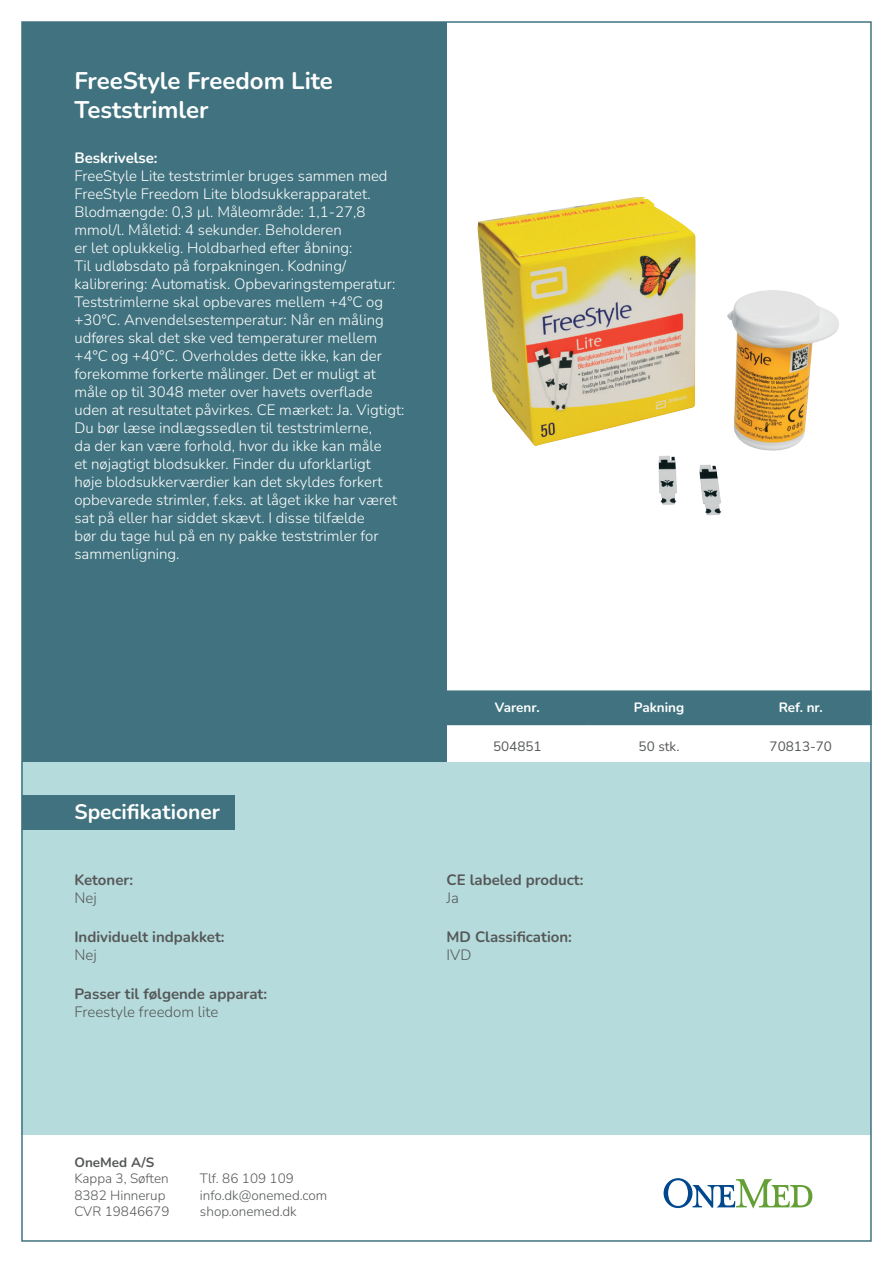
<style>
.page{position:relative;width:893px;height:1263px;background:#fff}
.page>*{position:absolute;margin:0;border:0;box-sizing:border-box;transform-origin:0 0}
.Produktnavn_og_beskr{font:700 24px "Nunito";color:#fff}
.t1{font:700 21px "Nunito";color:#fff}
.Beskrivelse{font:300 15px/18px "Nunito";color:#fff}
.Specifikationer{font:700 15px/18px "Nunito";color:#565858}
.t2{font:700 15px "Nunito";color:#fff}
.Specifikationer-2{font:300 15px "Nunito";color:#565858}
.t3{font:300 13.5px/16.5px "Nunito";color:#565858}
.t4{font:700 13.5px "Nunito";color:#fff}
.Tabeltekst{font:13.5px "Nunito";color:#565858}
.t5{font:700 13.5px "Nunito";color:#565858}
.s1{font-weight:300}
</style>
<div class="page">
<img style="left:478px;top:197px;width:361px;height:308px">
<div style="left:22px;top:22px;width:424px;height:740px;background:#40737f"></div>
<div style="left:22px;top:762px;width:849px;height:373px;background:#b5dbdc"></div>
<svg style="left:664px;top:1178px;width:148px;height:30px"></svg>
<div style="left:446px;top:690px;width:426px;height:34px;background:#40737f"></div>
<hr style="left:446px;top:724px;width:142px;height:1px;background:#40737f">
<hr style="left:588px;top:724px;width:142px;height:1px;background:#40737f">
<hr style="left:730px;top:724px;width:142px;height:1px;background:#40737f">
<div style="left:22px;top:795px;width:212px;height:34px;background:#40737f"></div>
<p class="Produktnavn_og_beskr" style="left:74px;top:64px;width:260px">FreeStyle Freedom Lite</p>
<p class="Produktnavn_og_beskr" style="left:74px;top:93px;width:136px">Teststrimler</p>
<p class="t2" style="left:74px;top:147px;width:85px">Beskrivelse:</p>
<p class="Beskrivelse" style="left:74px;top:166px;width:331px">FreeStyle Lite teststrimler bruges sammen med FreeStyle Freedom Lite blodsukkerapparatet.<br>Blodmængde: 0,3 µl. Måleområde: 1,1-27,8 mmol/l. Måletid: 4 sekunder. Beholderen<br>er let oplukkelig. Holdbarhed efter åbning:<br>Til udløbsdato på forpakningen. Kodning/ kalibrering: Automatisk. Opbevaringstemperatur:<br>Teststrimlerne skal opbevares mellem +4°C og +30°C. Anvendelsestemperatur: Når en måling udføres skal det ske ved temperaturer mellem +4°C og +40°C. Overholdes dette ikke, kan der forekomme forkerte målinger. Det er muligt at måle op til 3048 meter over havets overflade uden at resultatet påvirkes. CE mærket: Ja. Vigtigt:<br>Du bør læse indlægssedlen til teststrimlerne,<br>da der kan være forhold, hvor du ikke kan måle<br>et nøjagtigt blodsukker. Finder du uforklarligt<br>høje blodsukkerværdier kan det skyldes forkert opbevarede strimler, f.eks. at låget ikke har været sat på eller har siddet skævt. I disse tilfælde<br>bør du tage hul på en ny pakke teststrimler for sammenligning.</p>
<p class="t1" style="left:74px;top:797px;width:147px">Specifikationer</p>
<p class="Specifikationer" style="left:74px;top:870px;width:60px">Ketoner:</p>
<p class="Specifikationer-2" style="left:74px;top:887px;width:24px">Nej</p>
<p class="Specifikationer" style="left:74px;top:927px;width:152px">Individuelt indpakket:</p>
<p class="Specifikationer-2" style="left:74px;top:944px;width:24px">Nej</p>
<p class="Specifikationer" style="left:74px;top:984px;width:194px">Passer til følgende apparat:<br><span class="s1">Freestyle freedom lite</span></p>
<p class="t5" style="left:74px;top:1152px;width:81px">OneMed A/S</p>
<p class="t3" style="left:74px;top:1170px;width:96px">Kappa 3, Søften</p>
<p class="t3" style="left:74px;top:1186px;width:93px">8382 Hinnerup</p>
<p class="t3" style="left:74px;top:1203px;width:97px">CVR 19846679</p>
<p class="t3" style="left:200px;top:1170px;width:129px">Tlf. 86 109 109 info.dk@onemed.com</p>
<p class="t3" style="left:200px;top:1203px;width:98px">shop.onemed.dk</p>
<p class="t4" style="left:495px;top:698px;width:46px">Varenr.</p>
<p class="t4" style="left:634px;top:698px;width:52px">Pakning</p>
<p class="t4" style="left:779px;top:698px;width:46px">Ref. nr.</p>
<p class="Tabeltekst" style="left:493px;top:736px;width:50px">504851</p>
<p class="Tabeltekst" style="left:639px;top:736px;width:42px">50 stk.</p>
<p class="Tabeltekst" style="left:770px;top:736px;width:64px">70813-70</p>
<p class="Specifikationer" style="left:446px;top:870px;width:138px">CE labeled product:</p>
<p class="Specifikationer-2" style="left:446px;top:887px;width:14px">Ja</p>
<p class="Specifikationer" style="left:446px;top:927px;width:127px">MD Classification:</p>
<p class="Specifikationer-2" style="left:446px;top:944px;width:26px">IVD</p>
</div>
